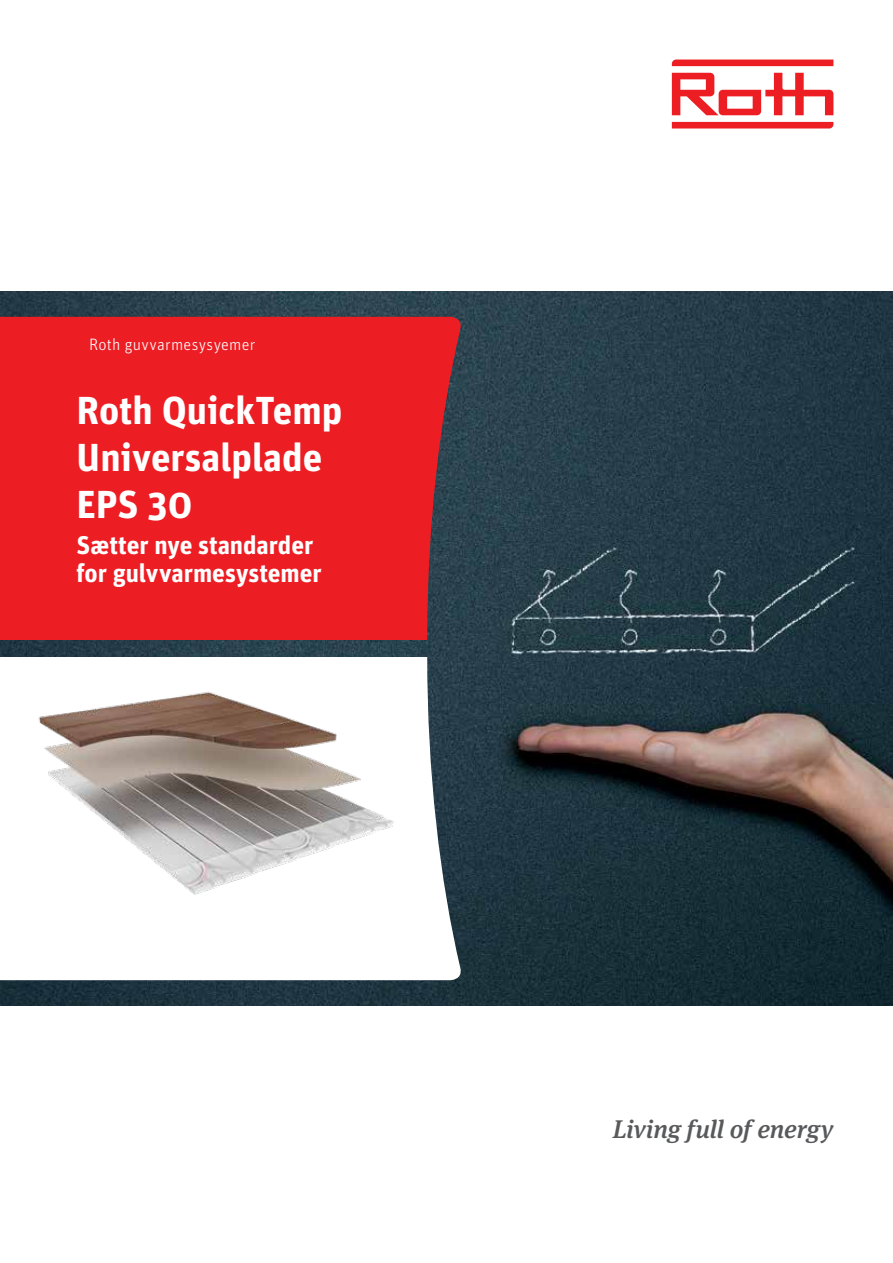
<style>
.page{position:relative;width:893px;height:1263px;background:#fff}
.page>*{position:absolute;margin:0;border:0;box-sizing:border-box;transform-origin:0 0}
.t1{font:700 39px/46.8px "Unit OT";color:#fff}
.t2{font:700 25.5px/28.5px "Unit OT";letter-spacing:-.005em;color:#fff}
.t3{font:italic 500 25.5px "Meta Serif OT";letter-spacing:-.005em;color:#58595b}
.t4{font:300 16.5px "Unit OT";letter-spacing:.015em;color:#fff}
</style>
<div class="page">
<svg style="left:672px;top:122px;width:161px;height:7px"></svg>
<svg style="left:672px;top:60px;width:161px;height:6px"></svg>
<svg style="left:672px;top:73px;width:161px;height:42px"></svg>
<img style="left:0;top:291px;width:893px;height:715px">
<div style="left:0;top:317px;width:463px;height:323px;background:#ed1d24"></div>
<svg style="left:0;top:657px;width:463px;height:323px"></svg>
<img style="left:14px;top:657px;width:432px;height:323px">
<p class="t4" style="left:89px;top:334px;width:167px">Roth guvvarmesysyemer</p>
<h1 class="t1" style="left:77px;top:386px;width:267px">Roth QuickTemp<br>Universalplade<br>EPS 30</h1>
<p class="t2" style="left:77px;top:530px;width:247px">Sætter nye standarder for gulvvarmesystemer</p>
<p class="t3" style="left:613px;top:1113px;width:222px">Living full of energy</p>
</div>
